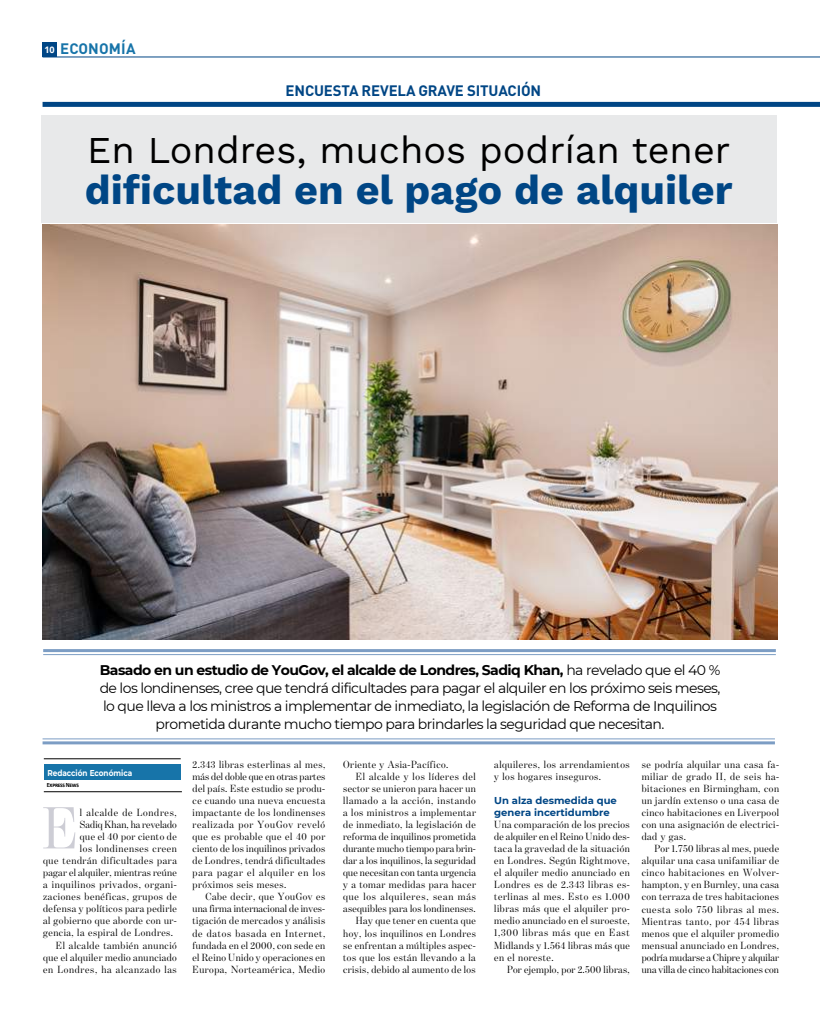
<style>
.page{position:relative;width:820px;height:1021px;background:#fff}
.page>*{position:absolute;margin:0;border:0;box-sizing:border-box;transform-origin:0 0}
.t1{font:60.2px "Benton Mod Disp";color:#cdcdd5}
.t2{font:700 41.4px "Work Sans";color:#004685}
.t3{font:37.8px "Work Sans";color:#000}
.t4{font:700 15px "DINOT";letter-spacing:.01em;color:#1774a9}
.t5{font:700 14.9px "DINOT";letter-spacing:-.01em;color:#004685}
.t6{font:14px/18px "Montserrat";letter-spacing:-.04em;color:#000;text-align:center}
.t7{font:10.5px/12px "Benton Mod Disp";letter-spacing:.05em;color:#000;text-align:justify}
.t8{font:10.5px "Benton Mod Disp";letter-spacing:.025em;color:#000}
.t9{font:10.5px "Benton Mod Disp";letter-spacing:.03em;color:#000}
.t10{font:10.5px "Benton Mod Disp";letter-spacing:.015em;color:#000}
.t11{font:10.5px "Benton Mod Disp";letter-spacing:.02em;color:#000}
.t12{font:10.5px "Benton Mod Disp";letter-spacing:.075em;color:#000}
.t13{font:10.5px "Benton Mod Disp";letter-spacing:.07em;color:#000}
.t14{font:700 10px/12px "Montserrat";color:#004685}
.t15{font:700 8.5px "Montserrat";color:#fff;scale:.86 1}
.t16{font:700 6.4px "Calibri";letter-spacing:-.04em;color:#000;scale:.93 1}
.s1{font-family:"Open Sans";font-size:9px;color:#fff}
.s2{font-weight:700}
</style>
<div class="page">
<img style="left:42px;top:225px;width:735px;height:414px">
<div style="left:43px;top:43px;width:14px;height:14px;background:#004685"></div>
<hr style="left:43px;top:56px;width:776px;height:1px;background:#004685">
<div style="left:41px;top:115px;width:736px;height:107px;background:#e8e9ea"></div>
<div style="left:43px;top:102px;width:776px;height:5px;background:#004685"></div>
<hr style="left:43px;top:649px;width:732px;height:3px;background:#7c9dc4">
<hr style="left:43px;top:654px;width:732px;height:1px;background:#7c9dc4">
<hr style="left:43px;top:741px;width:731px;height:3px;background:#7c9dc4">
<hr style="left:43px;top:738px;width:731px;height:1px;background:#7c9dc4">
<hr style="left:44px;top:758px;width:137px;height:1px;background:#000">
<hr style="left:44px;top:791px;width:138px;height:1px;background:#000">
<div style="left:44px;top:764px;width:136px;height:16px;background:#1774a9"></div>
<h3 class="t4" style="left:44px;top:38px;width:92px"><span class="s1">10</span> ECONOMÍA</h3>
<h3 class="t5" style="left:285px;top:80px;width:257px">ENCUESTA REVELA GRAVE SITUACIÓN</h3>
<h3 class="t3" style="left:87px;top:122px;width:644px">En Londres, muchos podrían tener</h3>
<h2 class="t2" style="left:85px;top:159px;width:649px">dificultad en el pago de alquiler</h2>
<p class="t6" style="left:100px;top:660px;width:622px"><span class="s2">Basado en un estudio de YouGov, el alcalde de Londres, Sadiq Khan,</span> ha revelado que el 40 % de los londinenses, cree que tendrá dificultades para pagar el alquiler en los próximo seis meses, lo que lleva a los ministros a implementar de inmediato, la legislación de Reforma de Inquilinos prometida durante mucho tiempo para brindarles la seguridad que necesitan.</p>
<p class="t7" style="left:343px;top:758px;width:107px">Oriente y Asia-Pacífico.</p>
<p class="t7" style="left:356px;top:770px;width:121px">El alcalde y los líderes del</p>
<p class="t7" style="left:343px;top:782px;width:134px">sector se unieron para hacer un</p>
<p class="t7" style="left:343px;top:794px;width:134px">llamado a la acción, instando</p>
<p class="t7" style="left:343px;top:806px;width:134px">a los ministros a implementar</p>
<p class="t7" style="left:343px;top:818px;width:134px">de inmediato, la legislación de</p>
<p class="t8" style="left:343px;top:831px;width:134px">reforma de inquilinos prometida</p>
<p class="t10" style="left:343px;top:843px;width:134px">durante mucho tiempo para brin-</p>
<p class="t8" style="left:343px;top:855px;width:134px">dar a los inquilinos, la seguridad</p>
<p class="t11" style="left:343px;top:867px;width:134px">que necesitan con tanta urgencia</p>
<p class="t7" style="left:343px;top:878px;width:134px">y a tomar medidas para hacer</p>
<p class="t12" style="left:343px;top:891px;width:134px">que los alquileres, sean más</p>
<p class="t9" style="left:343px;top:903px;width:134px">asequibles para los londinenses.</p>
<p class="t7" style="left:356px;top:914px;width:121px">Hay que tener en cuenta que</p>
<p class="t7" style="left:343px;top:926px;width:134px">hoy, los inquilinos en Londres</p>
<p class="t7" style="left:343px;top:938px;width:134px">se enfrentan a múltiples aspec-</p>
<p class="t7" style="left:343px;top:950px;width:134px">tos que los están llevando a la</p>
<p class="t7" style="left:343px;top:963px;width:134px">crisis, debido al aumento de los</p>
<p class="t7" style="left:192px;top:758px;width:134px">2.343 libras esterlinas al mes, más del doble que en otras partes del país. Este estudio se produ&shy;ce cuando una nueva encuesta impactante de los londinenses realizada por YouGov reveló que es probable que el 40 por ciento de los inquilinos privados de Londres, tendrá dificultades para pagar el alquiler en los próximos seis meses.</p>
<p class="t7" style="left:192px;top:890px;width:134px;text-indent:13px">Cabe decir, que YouGov es una firma internacional de inves&shy;tigación de mercados y análisis de datos basada en Internet, fundada en el 2000, con sede en el Reino Unido y operaciones en Europa, Norteamérica, Medio</p>
<p class="t7" style="left:641px;top:758px;width:139px">se podría alquilar una casa fa&shy;miliar de grado II, de seis ha&shy;bitaciones en Birmingham, con un jardín extenso o una casa de cinco habitaciones en Liverpool con una asignación de electrici&shy;dad y gas.</p>
<p class="t7" style="left:641px;top:842px;width:139px;text-indent:13px">Por 1.750 libras al mes, puede alquilar una casa unifamiliar de cinco habitaciones en Wolver&shy;hampton, y en Burnley, una casa con terraza de tres habitaciones cuesta solo 750 libras al mes.<br>Mientras tanto, por 454 libras menos que el alquiler promedio mensual anunciado en Londres, podría mudarse a Chipre y alquilar una villa de cinco habitaciones con</p>
<p class="t7" style="left:494px;top:758px;width:137px">alquileres, los arrendamientos y los hogares inseguros.</p>
<p class="t14" style="left:494px;top:794px;width:124px">Un alza desmedida que genera incertidumbre</p>
<p class="t7" style="left:494px;top:818px;width:137px">Una comparación de los precios de alquiler en el Reino Unido des&shy;taca la gravedad de la situación en Londres. Según Rightmove, el alquiler medio anunciado en Londres es de 2.343 libras es&shy;terlinas al mes. Esto es 1.000 libras más que el alquiler pro&shy;medio anunciado en el suroeste, 1,300 libras más que en East Midlands y 1.564 libras más que en el noreste.</p>
<p class="t9" style="left:507px;top:963px;width:124px">Por ejemplo, por 2.500 libras,</p>
<p class="t15" style="left:47px;top:766px;width:100px">Redacción Económica</p>
<p class="t16" style="left:47px;top:780px;width:36px">Express News</p>
<h1 class="t1" style="left:43px;top:795px;width:37px">E</h1>
<p class="t13" style="left:80px;top:807px;width:98px">l alcalde de Londres,</p>
<p class="t10" style="left:80px;top:819px;width:98px">Sadiq Khan, ha revelado</p>
<p class="t7" style="left:80px;top:830px;width:98px">que el 40 por ciento de</p>
<p class="t7" style="left:80px;top:842px;width:98px">los londinenses creen</p>
<p class="t7" style="left:43px;top:854px;width:135px">que tendrán dificultades para</p>
<p class="t8" style="left:43px;top:867px;width:135px">pagar el alquiler, mientras reúne</p>
<p class="t7" style="left:43px;top:878px;width:135px">a inquilinos privados, organi-</p>
<p class="t7" style="left:43px;top:890px;width:135px">zaciones benéficas, grupos de</p>
<p class="t7" style="left:43px;top:902px;width:135px">defensa y políticos para pedirle</p>
<p class="t7" style="left:43px;top:914px;width:135px">al gobierno que aborde con ur-</p>
<p class="t7" style="left:43px;top:926px;width:131px">gencia, la espiral de Londres.</p>
<p class="t7" style="left:56px;top:938px;width:122px">El alcalde también anunció</p>
<p class="t7" style="left:43px;top:950px;width:135px">que el alquiler medio anunciado</p>
<p class="t7" style="left:43px;top:962px;width:135px">en Londres, ha alcanzado las</p>
</div>
